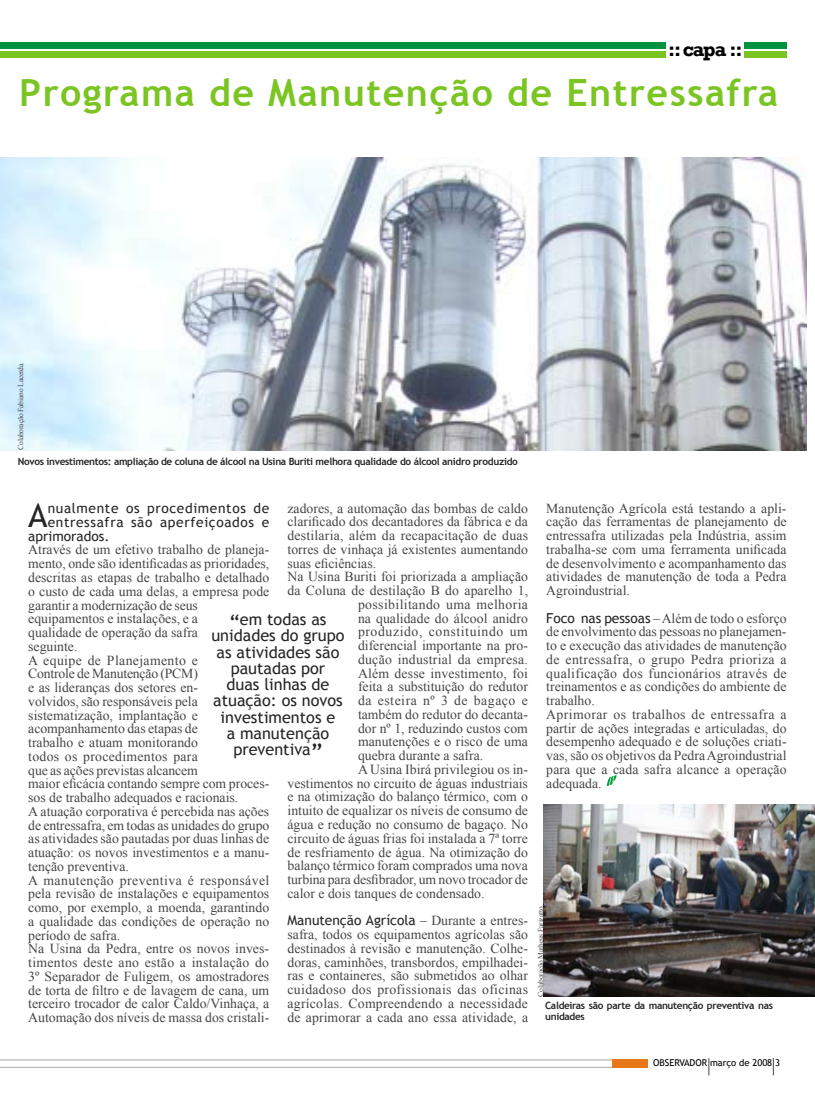
<style>
.page{position:relative;width:815px;height:1099px;background:#fff}
.page>*{position:absolute;margin:0;border:0;box-sizing:border-box;transform-origin:0 0}
.t1{font:700 37.5px "Trebuchet MS";letter-spacing:.04em;color:#7bc523}
.t2{font:33px "Trebuchet MS";color:#252525}
.t3{font:700 20px "Rockwell";color:#000}
.t4{font:16.25px/16.2px "Trebuchet MS";color:#252525;text-align:center}
.t5{font:13.75px/13.8px "Times New Roman";color:#464646;text-align:justify}
.t6{font:13.75px "Trebuchet MS";letter-spacing:.045em;color:#252525}
.t7{font:13.75px "Trebuchet MS";color:#252525}
.t8{font:13.75px "Times New Roman";letter-spacing:.03em;color:#464646}
.t9{font:13.75px "Times New Roman";letter-spacing:.02em;color:#464646}
.t10{font:13.75px "Times New Roman";letter-spacing:.045em;color:#464646}
.t11{font:13.75px "Times New Roman";letter-spacing:.04em;color:#464646}
.t12{font:700 10px/11.2px "Trebuchet MS";letter-spacing:-.03em;color:#252525}
.t13{font:9.5px "Trebuchet MS";color:#000}
.t14{font:7.5px "Times New Roman";letter-spacing:-.02em;color:#464646}
.s1{font-family:"Times New Roman";color:#464646}
.s2{font-size:20px}
.s3{font-size:22.5px}
.s4{font-family:"Trebuchet MS";color:#252525}
</style>
<div class="page">
<hr style="left:0;top:1066px;width:614px;height:1px;background:#b7b7b7">
<hr style="left:0;top:1059px;width:614px;height:1px;background:#b7b7b7">
<div style="left:612px;top:1059px;width:35px;height:8px;background:#e67817"></div>
<svg style="left:709px;top:1058px;width:1px;height:17px"></svg>
<svg style="left:773px;top:1058px;width:1px;height:17px"></svg>
<div style="left:0;top:43px;width:787px;height:6px;background:#00923f"></div>
<div style="left:0;top:52px;width:787px;height:6px;background:#7bc523"></div>
<div style="left:666px;top:41px;width:78px;height:18px;background:#fff"></div>
<svg style="left:607px;top:775px;width:10px;height:11px"></svg>
<img style="left:544px;top:804px;width:271px;height:192px">
<img style="left:0;top:157px;width:807px;height:293px">
<h3 class="t3" style="left:668px;top:37px;width:76px">:: capa ::</h3>
<h1 class="t1" style="left:19px;top:70px;width:761px">Programa de Manutenção de Entressafra</h1>
<p class="t14" style="left:16px;top:449px;width:89px;rotate:-90deg">Colaboração Fabiano Lacerda.</p>
<p class="t12" style="left:18px;top:456px;width:502px">Novos investimentos: ampliação de coluna de álcool na Usina Buriti melhora qualidade do álcool anidro produzido</p>
<p class="t5" style="left:288px;top:501px;width:242px">zadores, a automação das bombas de caldo</p>
<p class="t5" style="left:288px;top:514px;width:242px">clarificado dos decantadores da fábrica e da</p>
<p class="t5" style="left:288px;top:528px;width:242px">destilaria, além da recapacitação de duas</p>
<p class="t5" style="left:288px;top:542px;width:242px">torres de vinhaça já existentes aumentando</p>
<p class="t5" style="left:288px;top:556px;width:90px">suas eficiências.</p>
<p class="t5" style="left:288px;top:569px;width:242px">Na Usina Buriti foi priorizada a ampliação</p>
<p class="t5" style="left:288px;top:583px;width:242px">da Coluna de destilação B do aparelho 1,</p>
<p class="t8" style="left:358px;top:595px;width:172px">possibilitando uma melhoria</p>
<p class="t5" style="left:358px;top:611px;width:171px">na qualidade do álcool anidro</p>
<p class="t10" style="left:358px;top:622px;width:171px">produzido, constituindo um</p>
<p class="t5" style="left:358px;top:638px;width:171px">diferencial importante na pro-</p>
<p class="t9" style="left:358px;top:650px;width:171px">dução industrial da empresa.</p>
<p class="t5" style="left:358px;top:666px;width:172px">Além desse investimento, foi</p>
<p class="t5" style="left:358px;top:679px;width:171px">feita a substituição do redutor</p>
<p class="t11" style="left:358px;top:691px;width:171px">da esteira nº 3 de bagaço e</p>
<p class="t5" style="left:358px;top:707px;width:171px">também do redutor do decanta-</p>
<p class="t5" style="left:358px;top:721px;width:171px">dor nº 1, reduzindo custos com</p>
<p class="t5" style="left:358px;top:734px;width:171px">manutenções e o risco de uma</p>
<p class="t5" style="left:358px;top:748px;width:127px">quebra durante a safra.</p>
<p class="t5" style="left:358px;top:762px;width:171px">A Usina Ibirá privilegiou os in-</p>
<p class="t5" style="left:288px;top:776px;width:242px">vestimentos no circuito de águas industriais</p>
<p class="t5" style="left:288px;top:789px;width:242px">e na otimização do balanço térmico, com o</p>
<p class="t5" style="left:288px;top:803px;width:242px">intuito de equalizar os níveis de consumo de</p>
<p class="t5" style="left:288px;top:817px;width:242px">água e redução no consumo de bagaço. No</p>
<p class="t5" style="left:288px;top:831px;width:242px">circuito de águas frias foi instalada a 7ª torre</p>
<p class="t5" style="left:288px;top:844px;width:242px">de resfriamento de água. Na otimização do</p>
<p class="t5" style="left:288px;top:858px;width:242px">balanço térmico foram comprados uma nova</p>
<p class="t5" style="left:288px;top:872px;width:242px">turbina para desfibrador, um novo trocador de</p>
<p class="t5" style="left:288px;top:886px;width:199px">calor e dois tanques de condensado.</p>
<p class="t7" style="left:288px;top:912px;width:242px">Manutenção Agrícola <span class="s1">– Durante a entres-</span></p>
<p class="t5" style="left:288px;top:927px;width:242px">safra, todos os equipamentos agrícolas são destinados à revisão e manutenção. Colhe&shy;doras, caminhões, transbordos, empilhadei&shy;ras e containeres, são submetidos ao olhar cuidadoso dos profissionais das oficinas agrícolas. Compreendendo a necessidade de aprimorar a cada ano essa atividade, a</p>
<h2 class="t2" style="left:28px;top:496px;width:21px">A</h2>
<p class="t6" style="left:48px;top:500px;width:223px">nualmente os procedimentos de</p>
<p class="t6" style="left:48px;top:514px;width:223px">entressafra são aperfeiçoados e</p>
<p class="t7" style="left:28px;top:527px;width:83px">aprimorados.</p>
<p class="t5" style="left:28px;top:542px;width:243px;text-align:left">Através de um efetivo trabalho de planeja&shy;mento, onde são identificadas as prioridades, descritas as etapas de trabalho e detalhado o custo de cada uma delas, a empresa pode garantir a modernização de seus equipamentos e instalações, e a<br>qualidade de operação da safra<br>seguinte.<br>A equipe de Planejamento e<br>Controle de Manutenção (PCM)<br>e as lideranças dos setores en-<br>volvidos, são responsáveis pela sistematização, implantação e acompanhamento das etapas de<br>trabalho e atuam monitorando<br>todos os procedimentos para<br>que as ações previstas alcancem<br>maior eficácia contando sempre com proces&shy;sos de trabalho adequados e racionais.<br>A atuação corporativa é percebida nas ações de entressafra, em todas as unidades do grupo as atividades são pautadas por duas linhas de atuação: os novos investimentos e a manu&shy;tenção preventiva.<br>A manutenção preventiva é responsável pela revisão de instalações e equipamentos como, por exemplo, a moenda, garantindo a qualidade das condições de operação no período de safra.<br>Na Usina da Pedra, entre os novos inves&shy;timentos deste ano estão a instalação do 3º Separador de Fuligem, os amostradores de torta de filtro e de lavagem de cana, um terceiro trocador de calor Caldo/Vinhaça, a Automação dos níveis de massa dos cristali-</p>
<p class="t4" style="left:211px;top:611px;width:135px"><span class="s2">“</span>em todas as unidades do grupo as atividades são pautadas por<br>duas linhas de atuação: os novos investimentos e<br>a manutenção preventiva<span class="s3">”</span></p>
<p class="t5" style="left:546px;top:501px;width:242px">Manutenção Agrícola está testando a apli&shy;cação das ferramentas de planejamento de entressafra utilizadas pela Indústria, assim trabalha-se com uma ferramenta unificada de desenvolvimento e acompanhamento das atividades de manutenção de toda a Pedra Agroindustrial.</p>
<p class="t5" style="left:546px;top:611px;width:242px;text-align:left"><span class="s4">Foco nas pessoas</span> – Além de todo o esforço de envolvimento das pessoas no planejamen&shy;to e execução das atividades de manutenção de entressafra, o grupo Pedra prioriza a qualificação dos funcionários através de treinamentos e as condições do ambiente de trabalho.<br>Aprimorar os trabalhos de entressafra a partir de ações integradas e articuladas, do desempenho adequado e de soluções criati&shy;vas, são os objetivos da Pedra Agroindustrial para que a cada safra alcance a operação adequada.</p>
<p class="t14" style="left:535px;top:996px;width:93px;rotate:-90deg">Colaboração Matheus Farizatto.</p>
<p class="t12" style="left:545px;top:999px;width:229px">Caldeiras são parte da manutenção preventiva nas unidades</p>
<p class="t13" style="left:653px;top:1057px;width:128px">OBSERVADOR março de 2008 3</p>
</div>
